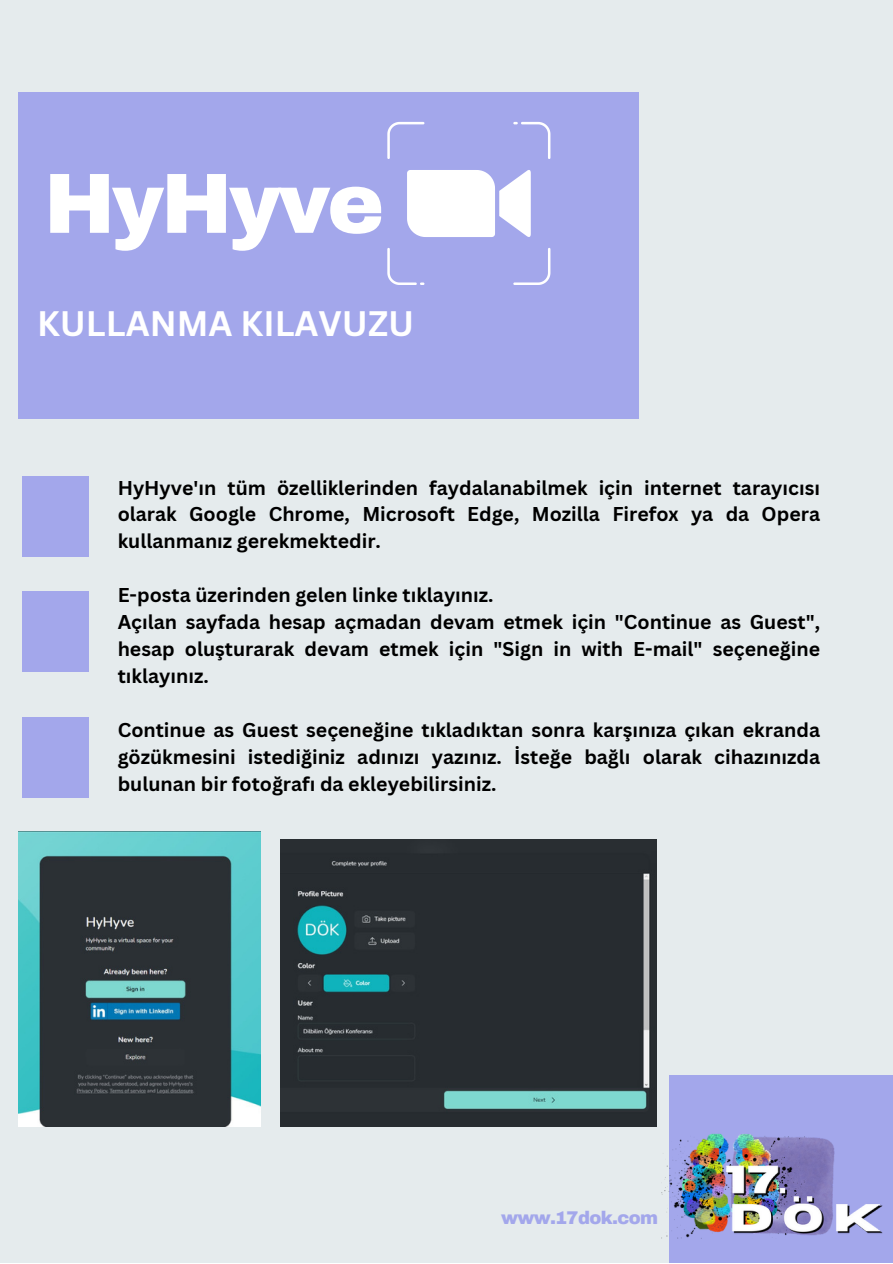
<style>
.page{position:relative;width:893px;height:1264px;background:#fff}
.page>*{position:absolute;margin:0;border:0;box-sizing:border-box;transform-origin:0 0}
.t1{font:900 85.5px "Archivo";letter-spacing:-.035em;color:#fff}
.t2{font:700 34.5px "Canva Sans";color:#fff}
.t3{font:700 19.5px/27px "Canva Sans";color:#000;text-align:justify}
.t4{font:900 18px "Archivo";letter-spacing:-.035em;color:#a3a7eb}
</style>
<div class="page">
<div style="left:0;top:0;width:892px;height:1262px;background:#e5ebed"></div>
<div style="left:18px;top:92px;width:621px;height:326px;background:#a3a7eb"></div>
<img style="left:661px;top:1075px;width:231px;height:187px">
<svg style="left:387px;top:122px;width:163px;height:163px"></svg>
<div style="left:23px;top:476px;width:66px;height:81px;background:#a3a7eb"></div>
<div style="left:23px;top:591px;width:66px;height:80px;background:#a3a7eb"></div>
<div style="left:23px;top:717px;width:66px;height:81px;background:#a3a7eb"></div>
<img style="left:18px;top:832px;width:242px;height:294px">
<img style="left:281px;top:840px;width:375px;height:286px">
<p class="t1" style="left:44px;top:158px;width:342px">HyHyve</p>
<p class="t2" style="left:37px;top:299px;width:378px">KULLANMA KILAVUZU</p>
<p class="t3" style="left:118px;top:473px;width:703px">HyHyve'ın tüm özelliklerinden faydalanabilmek için internet tarayıcısı olarak Google Chrome, Microsoft Edge, Mozilla Firefox ya da Opera kullanmanız gerekmektedir.</p>
<p class="t3" style="left:118px;top:581px;width:377px">E-posta üzerinden gelen linke tıklayınız.</p>
<p class="t3" style="left:118px;top:608px;width:703px">Açılan sayfada hesap açmadan devam etmek için "Continue as Guest", hesap oluşturarak devam etmek için "Sign in with E-mail" seçeneğine tıklayınız.</p>
<p class="t3" style="left:118px;top:716px;width:703px">Continue as Guest seçeneğine tıkladıktan sonra karşınıza çıkan ekranda gözükmesini istediğiniz adınızı yazınız. İsteğe bağlı olarak cihazınızda bulunan bir fotoğrafı da ekleyebilirsiniz.</p>
<p class="t4" style="left:501px;top:1208px;width:158px">www.17dok.com</p>
</div>
